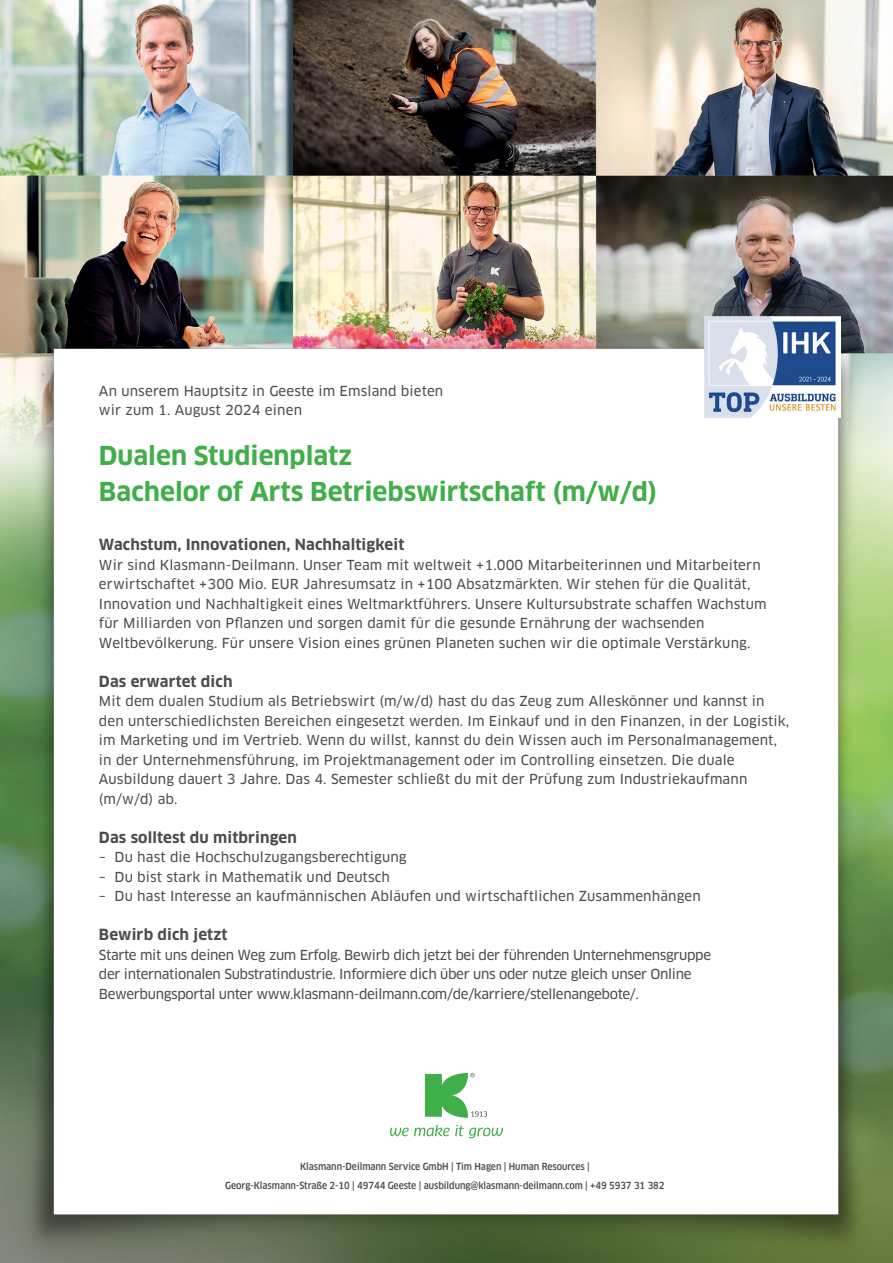
<style>
.page{position:relative;width:893px;height:1263px;background:#fff}
.page>*{position:absolute;margin:0;border:0;box-sizing:border-box;transform-origin:0 0}
.t1{font:700 25.5px/36px "Clan Pro";color:#40ae49}
.Sublines{font:700 15px "Clan Pro";letter-spacing:.01em;color:#4b4c4d}
.Sublines-2{font:13.5px/19.5px "Clan Pro News";letter-spacing:.01em;color:#4b4c4d}
.Sublines-3{font:13.5px/19.5px "Clan Pro News";letter-spacing:-.025em;color:#4b4c4d}
.Aufzählung_1__Ordnun{font:13.5px "Clan Pro News";letter-spacing:.01em;color:#4b4c4d}
.Fusszeile{font:500 9.6px/19.5px "Clan Pro Narr";letter-spacing:-.005em;color:#4b4c4d;text-align:center}
</style>
<div class="page">
<img style="left:0;top:0;width:881px;height:15px">
<img style="left:0;top:15px;width:893px;height:579px">
<img style="left:4px;top:276px;width:884px;height:987px">
<svg style="left:390px;top:1125px;width:113px;height:13px"></svg>
<svg style="left:425px;top:1073px;width:62px;height:45px"></svg>
<img style="left:705px;top:316px;width:136px;height:101px">
<p class="Sublines-2" style="left:99px;top:381px;width:346px">An unserem Hauptsitz in Geeste im Emsland bieten wir zum 1. August 2024 einen</p>
<p class="t1" style="left:99px;top:438px;width:560px">Dualen Studienplatz<br>Bachelor of Arts Betriebswirtschaft (m/w/d)</p>
<p class="Sublines" style="left:99px;top:536px;width:307px">Wachstum, Innovationen, Nachhaltigkeit</p>
<p class="Sublines-2" style="left:99px;top:555px;width:669px">Wir sind Klasmann-Deilmann. Unser Team mit weltweit +1.000 Mitarbeiterinnen und Mitarbeitern erwirtschaftet +300 Mio. EUR Jahresumsatz in +100 Absatzmärkten. Wir stehen für die Qualität, Innovation und Nachhaltigkeit eines Weltmarktführers. Unsere Kultursubstrate schaffen Wachstum für Milliarden von Pflanzen und sorgen damit für die gesunde Ernährung der wachsenden Weltbevölkerung. Für unsere Vision eines grünen Planeten suchen wir die optimale Verstärkung.</p>
<p class="Sublines" style="left:99px;top:672px;width:135px">Das erwartet dich</p>
<p class="Sublines-2" style="left:99px;top:691px;width:692px">Mit dem dualen Studium als Betriebswirt (m/w/d) hast du das Zeug zum Alleskönner und kannst in den unterschiedlichsten Bereichen eingesetzt werden. Im Einkauf und in den Finanzen, in der Logistik, im Marketing und im Vertrieb. Wenn du willst, kannst du dein Wissen auch im Personalmanagement, in der Unternehmensführung, im Projektmanagement oder im Controlling einsetzen. Die duale Ausbildung dauert 3 Jahre. Das 4. Semester schließt du mit der Prüfung zum Industriekaufmann (m/w/d) ab.</p>
<p class="Sublines" style="left:99px;top:828px;width:199px">Das solltest du mitbringen</p>
<p class="Aufzählung_1__Ordnun" style="left:99px;top:849px;width:309px">– Du hast die Hochschulzugangsberechtigung</p>
<p class="Aufzählung_1__Ordnun" style="left:99px;top:869px;width:293px">– Du bist stark in Mathematik und Deutsch</p>
<p class="Aufzählung_1__Ordnun" style="left:99px;top:888px;width:603px">– Du hast Interesse an kaufmännischen Abläufen und wirtschaftlichen Zusammenhängen</p>
<p class="Sublines" style="left:99px;top:926px;width:130px">Bewirb dich jetzt</p>
<p class="Sublines-3" style="left:99px;top:945px;width:614px">Starte mit uns deinen Weg zum Erfolg. Bewirb dich jetzt bei der fü hrenden Unternehmensgruppe der internationalen Substratindustrie. Informiere dich ü ber uns oder nutze gleich unser Online<br>Bewerbungsportal unter www.klasmann-deilmann.com/de/karriere/stellenangebote/.</p>
<p class="Fusszeile" style="left:225px;top:1156px;width:441px">Klasmann-Deilmann Service GmbH | Tim Hagen | Human Resources |<br>Georg-Klasmann-Straße 2-10 | 49744 Geeste | ausbildung@klasmann-deilmann.com | +49 5937 31 382</p>
</div>
